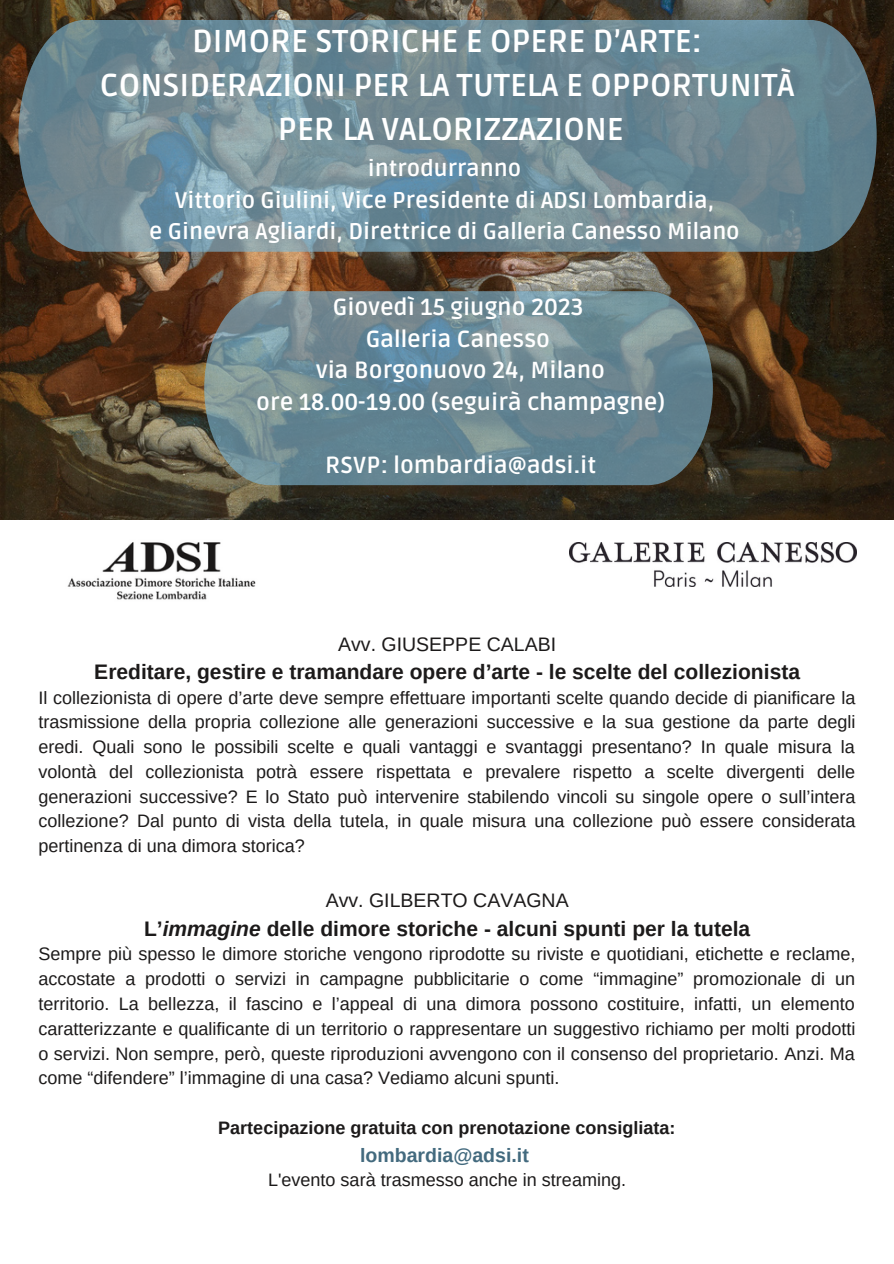
<style>
.page{position:relative;width:894px;height:1264px;background:#fff}
.page>*{position:absolute;margin:0;border:0;box-sizing:border-box;transform-origin:0 0}
.t1{font:700 31.5px "Ruda";color:#fff}
.t2{font:700 23.25px "Ruda";color:#fff}
.t3{font:700 22.5px "Ruda";color:#fff}
.t4{font:700 21px "Arimo";color:#1c1a1a}
.t5{font:19.5px "Arimo";color:#1c1a1a}
.t6{font:700 19.5px "Arimo";color:#436a7e}
.t7{font:18px/24.8px "Arimo";color:#1c1a1a;text-align:justify}
.t8{font:700 18px "Arimo";color:#1c1a1a}
.s1{font-style:italic}
</style>
<div class="page">
<img style="left:39px;top:519px;width:244px;height:81px">
<img style="left:0;top:0;width:893px;height:519px">
<svg style="left:18px;top:20px;width:858px;height:231px;background:#6e8792"></svg>
<svg style="left:204px;top:291px;width:508px;height:194px;background:#6b858e"></svg>
<img style="left:569px;top:542px;width:286px;height:44px">
<p class="t1" style="left:192px;top:23px;width:511px">DIMORE STORICHE E OPERE D’ARTE:</p>
<p class="t1" style="left:100px;top:67px;width:696px">CONSIDERAZIONI PER LA TUTELA E OPPORTUNITÀ</p>
<p class="t1" style="left:278px;top:111px;width:347px">PER LA VALORIZZAZIONE</p>
<p class="t3" style="left:368px;top:155px;width:155px">introdurranno</p>
<p class="t3" style="left:175px;top:187px;width:541px">Vittorio Giulini, Vice Presidente di ADSI Lombardia,</p>
<p class="t3" style="left:149px;top:218px;width:591px">e Ginevra Agliardi, Direttrice di Galleria Canesso Milano</p>
<p class="t2" style="left:332px;top:294px;width:252px">Giovedì 15 giugno 2023</p>
<p class="t2" style="left:366px;top:325px;width:186px">Galleria Canesso</p>
<p class="t2" style="left:316px;top:357px;width:290px">via Borgonuovo 24, Milano</p>
<p class="t2" style="left:256px;top:388px;width:410px">ore 18.00-19.00 (seguirà champagne)</p>
<p class="t2" style="left:325px;top:451px;width:272px">RSVP: lombardia@adsi.it</p>
<p class="t5" style="left:338px;top:633px;width:219px">Avv. GIUSEPPE CALABI</p>
<p class="t4" style="left:94px;top:659px;width:707px">Ereditare, gestire e tramandare opere d’arte - le scelte del collezionista</p>
<p class="t7" style="left:39px;top:685px;width:818px">Il collezionista di opere d’arte deve sempre effettuare importanti scelte quando decide di pianificare la trasmissione della propria collezione alle generazioni successive e la sua gestione da parte degli eredi. Quali sono le possibili scelte e quali vantaggi e svantaggi presentano? In quale misura la volontà del collezionista potrà essere rispettata e prevalere rispetto a scelte divergenti delle generazioni successive? E lo Stato può intervenire stabilendo vincoli su singole opere o sull’intera collezione? Dal punto di vista della tutela, in quale misura una collezione può essere considerata pertinenza di una dimora storica?</p>
<p class="t5" style="left:325px;top:889px;width:244px">Avv. GILBERTO CAVAGNA</p>
<p class="t4" style="left:144px;top:916px;width:607px">L’<span class="s1">immagine</span> delle dimore storiche - alcuni spunti per la tutela</p>
<p class="t7" style="left:39px;top:941px;width:818px">Sempre più spesso le dimore storiche vengono riprodotte su riviste e quotidiani, etichette e reclame, accostate a prodotti o servizi in campagne pubblicitarie o come “immagine” promozionale di un territorio. La bellezza, il fascino e l’appeal di una dimora possono costituire, infatti, un elemento caratterizzante e qualificante di un territorio o rappresentare un suggestivo richiamo per molti prodotti o servizi. Non sempre, però, queste riproduzioni avvengono con il consenso del proprietario. Anzi. Ma come “difendere” l’immagine di una casa? Vediamo alcuni spunti.</p>
<p class="t8" style="left:218px;top:1117px;width:459px">Partecipazione gratuita con prenotazione consigliata:</p>
<p class="t6" style="left:360px;top:1144px;width:170px">lombardia@adsi.it</p>
<p class="t7" style="left:268px;top:1166px;width:359px">L'evento sarà trasmesso anche in streaming.</p>
</div>
